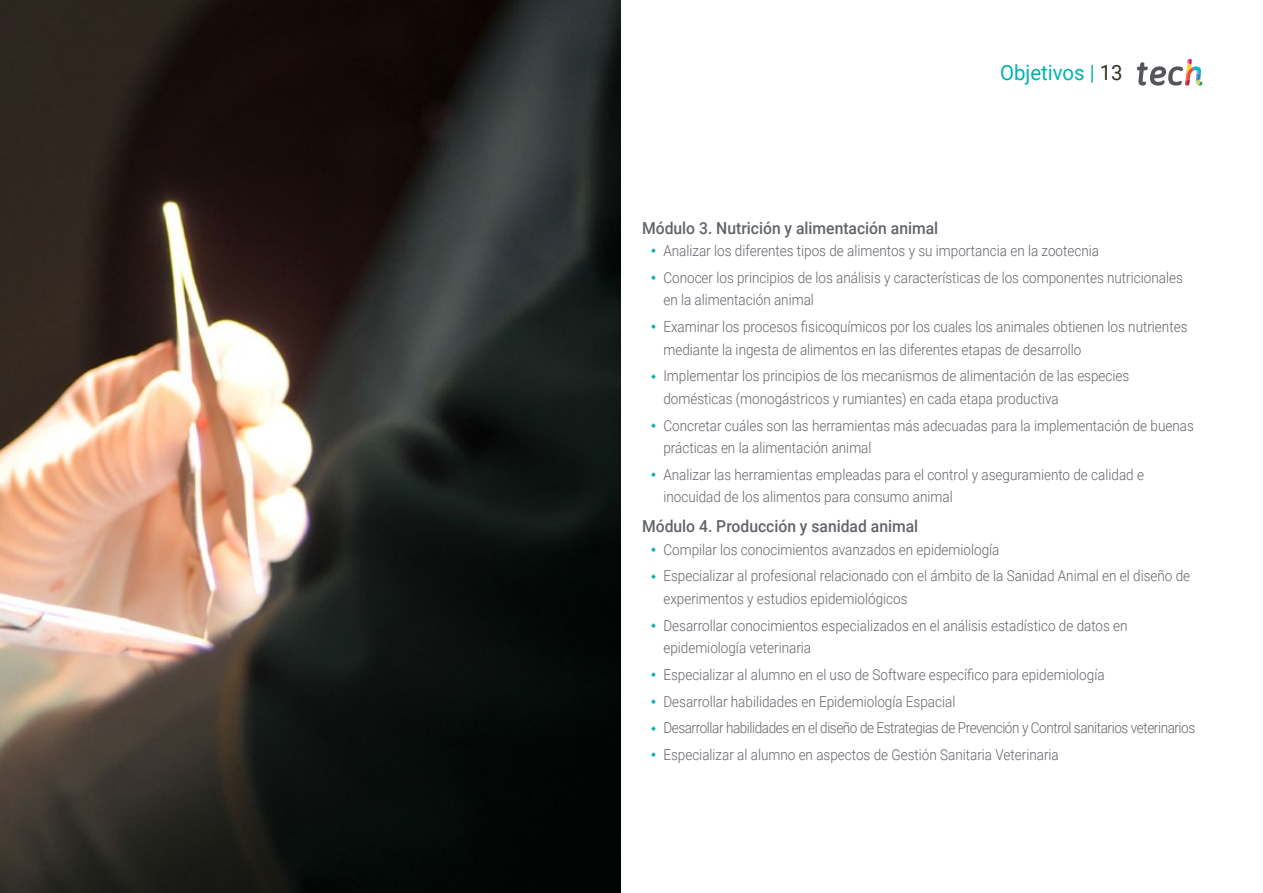
<style>
.page{position:relative;width:1263px;height:893px;background:#fff}
.page>*{position:absolute;margin:0;border:0;box-sizing:border-box;transform-origin:0 0}
.t1{font:21px "Roboto";color:#00b2af}
.t2{font:500 16.5px "Roboto";color:#61646a;scale:.95 1}
.t3{font:300 15px/26.7px "Roboto";color:#61646a;scale:.9 1}
.s1{color:#312e20}
</style>
<div class="page">
<img style="left:0;top:0;width:621px;height:893px">
<svg style="left:1137px;top:59px;width:65px;height:27px"></svg>
<h1 class="t1" style="left:1000px;top:57px;width:124px">Objetivos | <span class="s1">13</span></h1>
<p class="t2" style="left:642px;top:216px;width:313px">Módulo 3. Nutrición y alimentación animal</p>
<p class="t3" style="left:663px;top:237px;width:579px">Analizar los diferentes tipos de alimentos y su importancia en la zootecnia<br>Conocer los principios de los análisis y características de los componentes nutricionales</p>
<p class="t3" style="left:663px;top:286px;width:584px">en la alimentación animal<br>Examinar los procesos fisicoquímicos por los cuales los animales obtienen los nutrientes</p>
<p class="t3" style="left:663px;top:335px;width:519px">mediante la ingesta de alimentos en las diferentes etapas de desarrollo<br>Implementar los principios de los mecanismos de alimentación de las especies</p>
<p class="t3" style="left:663px;top:384px;width:591px">domésticas (monogástricos y rumiantes) en cada etapa productiva<br>Concretar cuáles son las herramientas más adecuadas para la implementación de buenas</p>
<p class="t3" style="left:663px;top:434px;width:535px">prácticas en la alimentación animal<br>Analizar las herramientas empleadas para el control y aseguramiento de calidad e</p>
<p class="t3" style="left:663px;top:483px;width:323px">inocuidad de los alimentos para consumo animal</p>
<p class="t2" style="left:642px;top:515px;width:292px">Módulo 4. Producción y sanidad animal</p>
<p class="t3" style="left:663px;top:535px;width:587px">Compilar los conocimientos avanzados en epidemiología<br>Especializar al profesional relacionado con el ámbito de la Sanidad Animal en el diseño de</p>
<p class="t3" style="left:663px;top:585px;width:517px">experimentos y estudios epidemiológicos<br>Desarrollar conocimientos especializados en el análisis estadístico de datos en</p>
<p class="t3" style="left:663px;top:634px;width:592px">epidemiología veterinaria<br>Especializar al alumno en el uso de Software específico para epidemiología<br>Desarrollar habilidades en Epidemiología Espacial<br>Desarrollar habilidades en el diseño de Estrategias de Prevención y Control sanitarios veterinarios Especializar al alumno en aspectos de Gestión Sanitaria Veterinaria</p>
</div>
